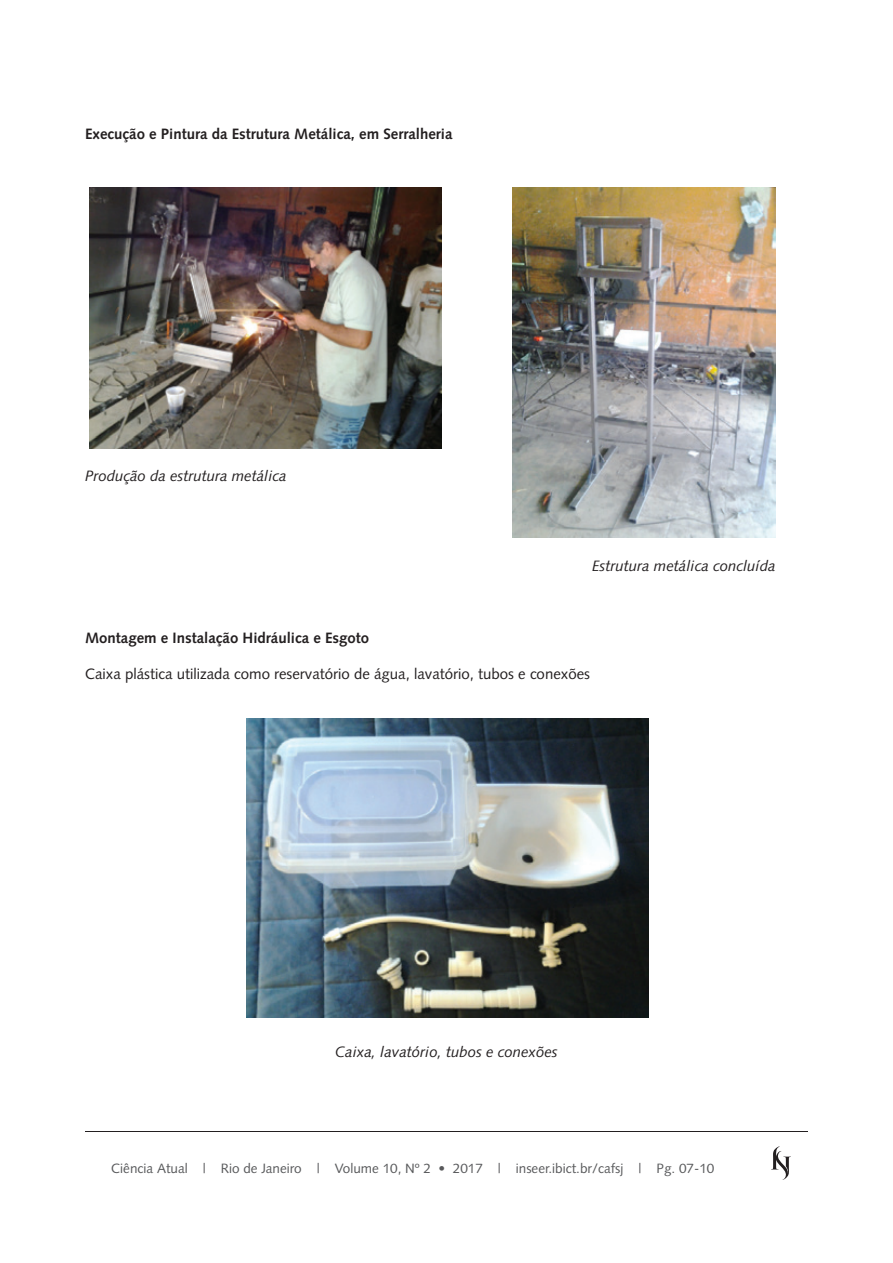
<style>
.page{position:relative;width:893px;height:1263px;background:#fff}
.page>*{position:absolute;margin:0;border:0;box-sizing:border-box;transform-origin:0 0}
.t1{font:700 15px "Syntax LT Std";color:#231f20}
.t2{font:italic 15px "Syntax LT Std";color:#231f20}
.t3{font:15px "Syntax LT Std";color:#231f20}
.t4{font:13.5px "Syntax LT Std";color:#58595b}
</style>
<div class="page">
<hr style="left:85px;top:1131px;width:723px;height:1px;background:#231f20">
<svg style="left:771px;top:1146px;width:20px;height:34px"></svg>
<img style="left:90px;top:187px;width:352px;height:262px">
<img style="left:513px;top:187px;width:263px;height:351px">
<img style="left:246px;top:719px;width:403px;height:298px">
<p class="t1" style="left:85px;top:125px;width:369px">Execução e Pintura da Estrutura Metálica, em Serralheria</p>
<p class="t2" style="left:85px;top:467px;width:203px">Produção da estrutura metálica</p>
<p class="t2" style="left:592px;top:557px;width:185px">Estrutura metálica concluída</p>
<p class="t1" style="left:85px;top:629px;width:286px">Montagem e Instalação Hidráulica e Esgoto</p>
<p class="t3" style="left:85px;top:665px;width:506px">Caixa plástica utilizada como reservatório de água, lavatório, tubos e conexões</p>
<p class="t2" style="left:335px;top:1043px;width:224px">Caixa, lavatório, tubos e conexões</p>
<p class="t4" style="left:111px;top:1160px;width:605px">Ciência Atual | Rio de Janeiro | Volume 10, Nº 2 • 2017 | inseer.ibict.br/cafsj | Pg. 07-10</p>
</div>
